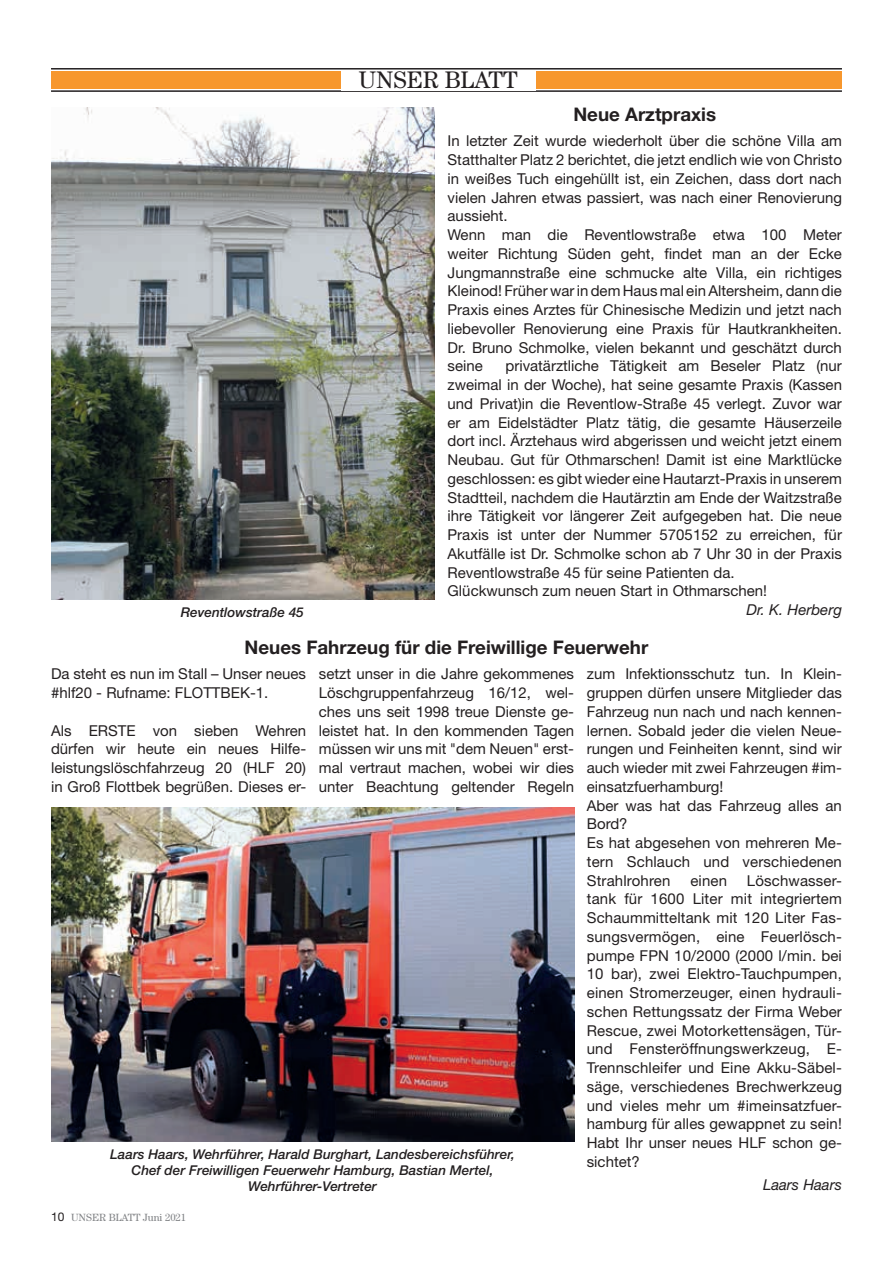
<style>
.page{position:relative;width:893px;height:1263px;background:#fff}
.page>*{position:absolute;margin:0;border:0;box-sizing:border-box;transform-origin:0 0}
.t1{font:24px "Century Std";color:#231f20}
.t2{font:700 18.75px "Helvetica Neue LT Std";color:#231f20}
.t3{font:15px/18.8px "Helvetica Neue LT Std";color:#231f20}
.t4{font:italic 15px "Helvetica Neue LT Std";color:#231f20}
.t5{font:italic 500 13.5px/15.8px "Helvetica Neue LT Std";color:#231f20;text-align:center}
.t6{font:10.5px "Century Std";color:#808285}
.s1{font-family:"Helvetica Neue LT Std";font-size:12px;color:#231f20}
</style>
<div class="page">
<div style="left:51px;top:72px;width:791px;height:17px;background:#f7972d"></div>
<hr style="left:51px;top:68px;width:791px;height:2px;background:#231f20">
<hr style="left:51px;top:90px;width:791px;height:2px;background:#231f20">
<div style="left:341px;top:71px;width:195px;height:19px;background:#fff"></div>
<img style="left:51px;top:108px;width:384px;height:491px">
<img style="left:51px;top:808px;width:523px;height:334px">
<h1 class="t1" style="left:359px;top:66px;width:160px">UNSER BLATT</h1>
<p class="t2" style="left:573px;top:103px;width:144px">Neue Arztpraxis</p>
<p class="t3" style="left:448px;top:131px;width:396px">In letzter Zeit wurde wiederholt über die schöne Villa am Statthalter Platz 2 berichtet, die jetzt endlich wie von Christo in weißes Tuch eingehüllt ist, ein Zeichen, dass dort nach vielen Jahren etwas passiert, was nach einer Renovierung aussieht.<br>Wenn man die Reventlowstraße etwa 100 Meter weiter Richtung Süden geht, findet man an der Ecke Jungmannstraße eine schmucke alte Villa, ein richtiges Kleinod! Früher war in dem Haus mal ein Altersheim, dann die Praxis eines Arztes für Chinesische Medizin und jetzt nach liebevoller Renovierung eine Praxis für Hautkrankheiten.<br>Dr. Bruno Schmolke, vielen bekannt und geschätzt durch seine</p>
<p class="t3" style="left:448px;top:356px;width:396px;text-indent:58px">privatärztliche Tätigkeit am Beseler Platz (nur zweimal in der Woche), hat seine gesamte Praxis (Kassen und Privat)in die Reventlow-Straße 45 verlegt. Zuvor war er am Eidelstädter Platz tätig, die gesamte Häuserzeile dort incl. Ärztehaus wird abgerissen und weicht jetzt einem Neubau. Gut für Othmarschen! Damit ist eine Marktlücke geschlossen: es gibt wieder eine Hautarzt-Praxis in unserem Stadtteil, nachdem die Hautärztin am Ende der Waitzstraße ihre Tätigkeit vor längerer Zeit aufgegeben hat. Die neue Praxis ist unter der Nummer 5705152 zu erreichen, für Akutfälle ist Dr. Schmolke schon ab 7 Uhr 30 in der Praxis Reventlowstraße 45 für seine Patienten da.<br>Glückwunsch zum neuen Start in Othmarschen!</p>
<p class="t4" style="left:747px;top:601px;width:97px">Dr. K. Herberg</p>
<p class="t2" style="left:245px;top:636px;width:405px">Neues Fahrzeug für die Freiwillige Feuerwehr</p>
<p class="t3" style="left:51px;top:664px;width:257px">Da steht es nun im Stall – Unser neues #hlf20 - Rufname: FLOTTBEK-1.</p>
<p class="t3" style="left:51px;top:721px;width:257px;text-align:justify">Als ERSTE von sieben Wehren dürfen wir heute ein neues Hilfe&shy;leistungslöschfahrzeug 20 (HLF 20) in Groß Flottbek begrüßen. Dieses er-</p>
<p class="t5" style="left:181px;top:604px;width:125px">Reventlowstraße 45</p>
<p class="t3" style="left:319px;top:664px;width:257px;text-align:justify">setzt unser in die Jahre gekommenes Löschgruppenfahrzeug 16/12, wel&shy;ches uns seit 1998 treue Dienste ge&shy;leistet hat. In den kommenden Tagen müssen wir uns mit "dem Neuen" erst&shy;mal vertraut machen, wobei wir dies unter Beachtung geltender Regeln</p>
<p class="t3" style="left:587px;top:664px;width:257px">zum Infektionsschutz tun. In Klein&shy;gruppen dürfen unsere Mitglieder das<br>Fahrzeug nun nach und nach kennen&shy;lernen. Sobald jeder die vielen Neue&shy;rungen und Feinheiten kennt, sind wir auch wieder mit zwei Fahrzeugen #im&shy;einsatzfuerhamburg!<br>Aber was hat das Fahrzeug alles an<br>Bord?<br>Es hat abgesehen von mehreren Me&shy;tern Schlauch und verschiedenen<br>Strahlrohren</p>
<p class="t3" style="left:587px;top:871px;width:257px;text-align:justify;text-indent:160px">Löschwasser&shy;tank für 1600 Liter mit integriertem Schaummitteltank mit 120 Liter Fas&shy;sungsvermögen, eine Feuerlösch&shy;pumpe FPN 10/2000 (2000 l/min. bei 10 bar), zwei Elektro-Tauchpumpen, einen Stromerzeuger, einen hydrauli&shy;schen Rettungssatz der Firma Weber Rescue, zwei Motorkettensägen, Tür&shy;und Fensteröffnungswerkzeug, E-Trennschleifer und Eine Akku-Säbel&shy;säge, verschiedenes Brechwerkzeug und vieles mehr um #imeinsatzfuer&shy;hamburg für alles gewappnet zu sein!<br>Habt Ihr unser neues HLF schon ge&shy;sichtet?</p>
<p class="t4" style="left:763px;top:1175px;width:80px">Laars Haars</p>
<p class="t3" style="left:690px;top:871px;width:38px">einen</p>
<p class="t5" style="left:110px;top:1146px;width:406px">Laars Haars, Wehrführer, Harald Burghart, Landesbereichsführer,<br>Chef der Freiwilligen Feuerwehr Hamburg, Bastian Mertel,<br>Wehrführer-Vertreter</p>
<p class="t6" style="left:51px;top:1211px;width:137px"><span class="s1">10</span> UNSER BLATT Juni 2021</p>
</div>
